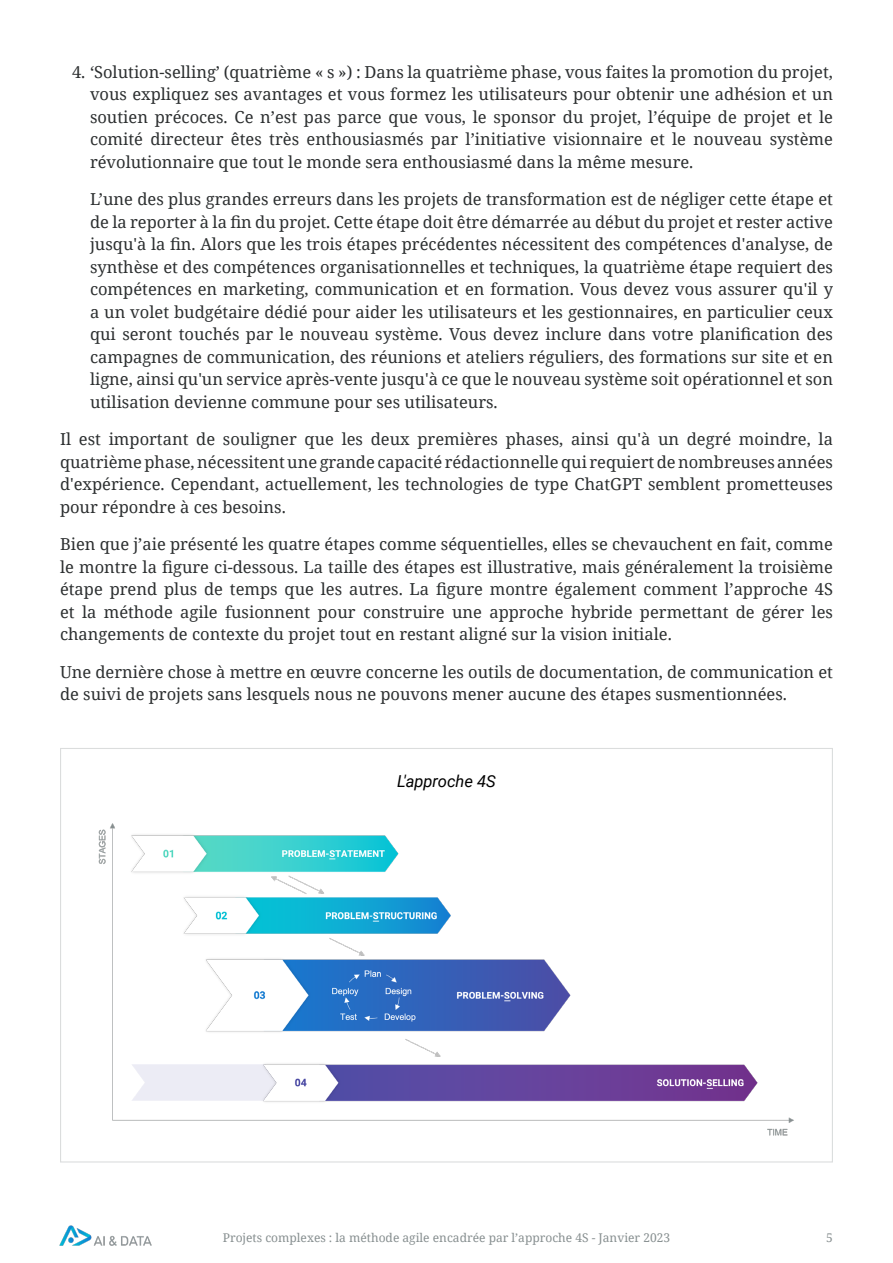
<style>
.page{position:relative;width:893px;height:1263px;background:#fff}
.page>*{position:absolute;margin:0;border:0;box-sizing:border-box;transform-origin:0 0}
.Paragraphe{font:16.5px/22.5px "Noto Serif";color:#2c2f30;text-align:justify}
.t1{font:italic 16.5px "Roboto";color:#000}
.Paragraphe-2{font:12px "Noto Serif";color:#878f90}
</style>
<div class="page">
<img style="left:59px;top:1225px;width:93px;height:21px">
<img style="left:98px;top:823px;width:696px;height:313px">
<p class="Paragraphe" style="left:90px;top:60px;width:744px;text-indent:-18px">4. ‘Solution-selling’ (quatrième « s ») : Dans la quatrième phase, vous faites la promotion du projet, vous expliquez ses avantages et vous formez les utilisateurs pour obtenir une adhésion et un soutien précoces. Ce n’est pas parce que vous, le sponsor du projet, l’équipe de projet et le comité directeur êtes très enthousiasmés par l’initiative visionnaire et le nouveau système révolutionnaire que tout le monde sera enthousiasmé dans la même mesure.</p>
<p class="Paragraphe" style="left:90px;top:187px;width:744px">L’une des plus grandes erreurs dans les projets de transformation est de négliger cette étape et de la reporter à la fin du projet. Cette étape doit être démarrée au début du projet et rester active jusqu'à la fin. Alors que les trois étapes précédentes nécessitent des compétences d'analyse, de synthèse et des compétences organisationnelles et techniques, la quatrième étape requiert des compétences en marketing, communication et en formation. Vous devez vous assurer qu'il y a un volet budgétaire dédié pour aider les utilisateurs et les gestionnaires, en particulier ceux qui seront touchés par le nouveau système. Vous devez inclure dans votre planification des campagnes de communication, des réunions et ateliers réguliers, des formations sur site et en ligne, ainsi qu'un service après-vente jusqu'à ce que le nouveau système soit opérationnel et son utilisation devienne commune pour ses utilisateurs.</p>
<p class="Paragraphe" style="left:60px;top:427px;width:774px">Il est important de souligner que les deux premières phases, ainsi qu'à un degré moindre, la quatrième phase, nécessitent une grande capacité rédactionnelle qui requiert de nombreuses années d'expérience. Cependant, actuellement, les technologies de type ChatGPT semblent prometteuses pour répondre à ces besoins.</p>
<p class="Paragraphe" style="left:60px;top:532px;width:774px">Bien que j’aie présenté les quatre étapes comme séquentielles, elles se chevauchent en fait, comme le montre la figure ci-dessous. La taille des étapes est illustrative, mais généralement la troisième étape prend plus de temps que les autres. La figure montre également comment l’approche 4S et la méthode agile fusionnent pour construire une approche hybride permettant de gérer les changements de contexte du projet tout en restant aligné sur la vision initiale.</p>
<p class="Paragraphe" style="left:60px;top:660px;width:774px">Une dernière chose à mettre en œuvre concerne les outils de documentation, de communication et de suivi de projets sans lesquels nous ne pouvons mener aucune des étapes susmentionnées.</p>
<p class="t1" style="left:397px;top:770px;width:100px">L'approche 4S</p>
<p class="Paragraphe-2" style="left:223px;top:1230px;width:449px">Projets complexes : la méthode agile encadrée par l’approche 4S - Janvier 2023</p>
<p class="Paragraphe-2" style="left:826px;top:1230px;width:8px">5</p>
</div>
